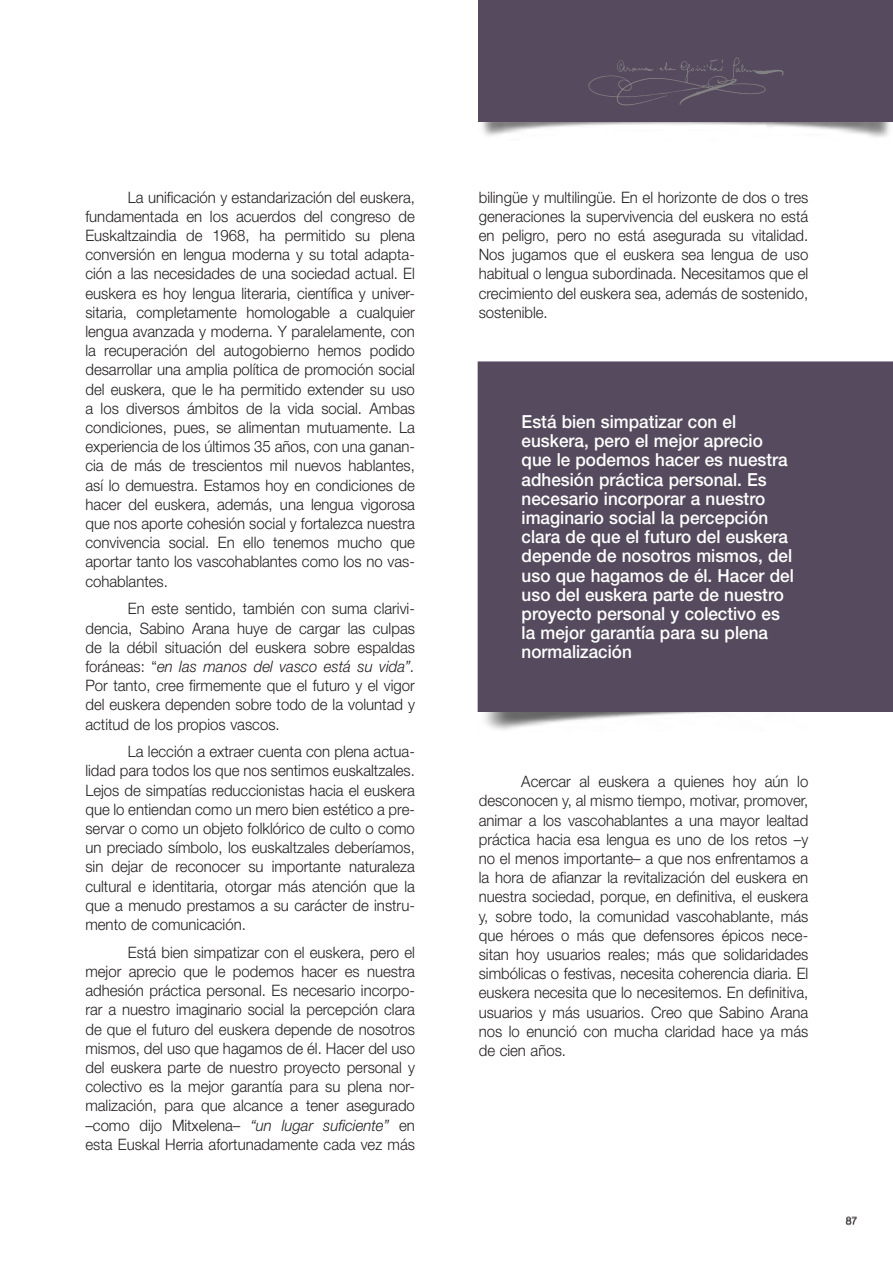
<style>
.page{position:relative;width:893px;height:1263px;background:#fff}
.page>*{position:absolute;margin:0;border:0;box-sizing:border-box;transform-origin:0 0}
.t1{font:500 18px/19.2px "Helvetica Neue LT Std";color:#fff;scale:.95 1}
.t2{font:300 15.75px/19.2px "Helvetica Neue LT Std";color:#231f20;text-align:justify;scale:.95 1}
.t3{font:300 10.5px "Helvetica Neue LT Std";color:#231f20}
.s1{font-style:italic}
</style>
<div class="page">
<div style="left:479px;top:0;width:414px;height:126px;background:#564b5e"></div>
<img style="left:479px;top:122px;width:414px;height:15px">
<svg style="left:588px;top:57px;width:195px;height:48px"></svg>
<img style="left:485px;top:712px;width:231px;height:18px">
<div style="left:478px;top:361px;width:415px;height:351px;background:#564b5e"></div>
<p class="t2" style="left:85px;top:187px;width:348px;text-indent:43px">La unificación y estandarización del euskera, fundamentada en los acuerdos del congreso de Euskaltzaindia de 1968, ha permitido su plena conversión en lengua moderna y su total adapta&shy;ción a las necesidades de una sociedad actual. El euskera es hoy lengua literaria, científica y univer&shy;sitaria, completamente homologable a cualquier lengua avanzada y moderna. Y paralelamente, con la recuperación del autogobierno hemos podido desarrollar una amplia política de promoción social del euskera, que le ha permitido extender su uso a los diversos ámbitos de la vida social. Ambas condiciones, pues, se alimentan mutuamente. La experiencia de los últimos 35 años, con una ganan&shy;cia de más de trescientos mil nuevos hablantes, así lo demuestra. Estamos hoy en condiciones de hacer del euskera, además, una lengua vigorosa que nos aporte cohesión social y fortalezca nuestra convivencia social. En ello tenemos mucho que aportar tanto los vascohablantes como los no vas&shy;cohablantes.</p>
<p class="t2" style="left:85px;top:599px;width:348px;text-indent:43px">En este sentido, también con suma clarivi&shy;dencia, Sabino Arana huye de cargar las culpas de la débil situación del euskera sobre espaldas foráneas: “<span class="s1">en las manos del vasco está su vida”.<br></span>Por tanto, cree firmemente que el futuro y el vigor del euskera dependen sobre todo de la voluntad y actitud de los propios vascos.</p>
<p class="t2" style="left:85px;top:742px;width:348px;text-indent:43px">La lección a extraer cuenta con plena actua&shy;lidad para todos los que nos sentimos euskaltzales.<br>Lejos de simpatías reduccionistas hacia el euskera que lo entiendan como un mero bien estético a pre&shy;servar o como un objeto folklórico de culto o como un preciado símbolo, los euskaltzales deberíamos, sin dejar de reconocer su importante naturaleza cultural e identitaria, otorgar más atención que la que a menudo prestamos a su carácter de instru&shy;mento de comunicación.</p>
<p class="t2" style="left:85px;top:942px;width:348px;text-indent:43px">Está bien simpatizar con el euskera, pero el mejor aprecio que le podemos hacer es nuestra adhesión práctica personal. Es necesario incorpo&shy;rar a nuestro imaginario social la percepción clara de que el futuro del euskera depende de nosotros mismos, del uso que hagamos de él. Hacer del uso del euskera parte de nuestro proyecto personal y colectivo es la mejor garantía para su plena nor&shy;malización, para que alcance a tener asegurado –como dijo Mitxelena– <span class="s1">“un lugar suficiente”</span> en esta Euskal Herria afortunadamente cada vez más</p>
<p class="t2" style="left:479px;top:187px;width:348px">bilingüe y multilingüe. En el horizonte de dos o tres generaciones la supervivencia del euskera no está en peligro, pero no está asegurada su vitalidad.<br>Nos jugamos que el euskera sea lengua de uso habitual o lengua subordinada. Necesitamos que el crecimiento del euskera sea, además de sostenido, sostenible.</p>
<p class="t1" style="left:522px;top:412px;width:288px">Está bien simpatizar con el euskera, pero el mejor aprecio que le podemos hacer es nuestra adhesión práctica personal. Es necesario incorporar a nuestro imaginario social la percepción clara de que el futuro del euskera depende de nosotros mismos, del uso que hagamos de él. Hacer del uso del euskera parte de nuestro proyecto personal y colectivo es la mejor garantía para su plena normalización</p>
<p class="t2" style="left:479px;top:772px;width:348px;text-indent:43px">Acercar al euskera a quienes hoy aún lo desconocen y, al mismo tiempo, motivar, promover, animar a los vascohablantes a una mayor lealtad práctica hacia esa lengua es uno de los retos –y no el menos importante– a que nos enfrentamos a la hora de afianzar la revitalización del euskera en nuestra sociedad, porque, en definitiva, el euskera y, sobre todo, la comunidad vascohablante, más que héroes o más que defensores épicos nece&shy;sitan hoy usuarios reales; más que solidaridades simbólicas o festivas, necesita coherencia diaria. El euskera necesita que lo necesitemos. En definitiva, usuarios y más usuarios. Creo que Sabino Arana nos lo enunció con mucha claridad hace ya más de cien años.</p>
<p class="t3" style="left:846px;top:1214px;width:13px">87</p>
</div>
